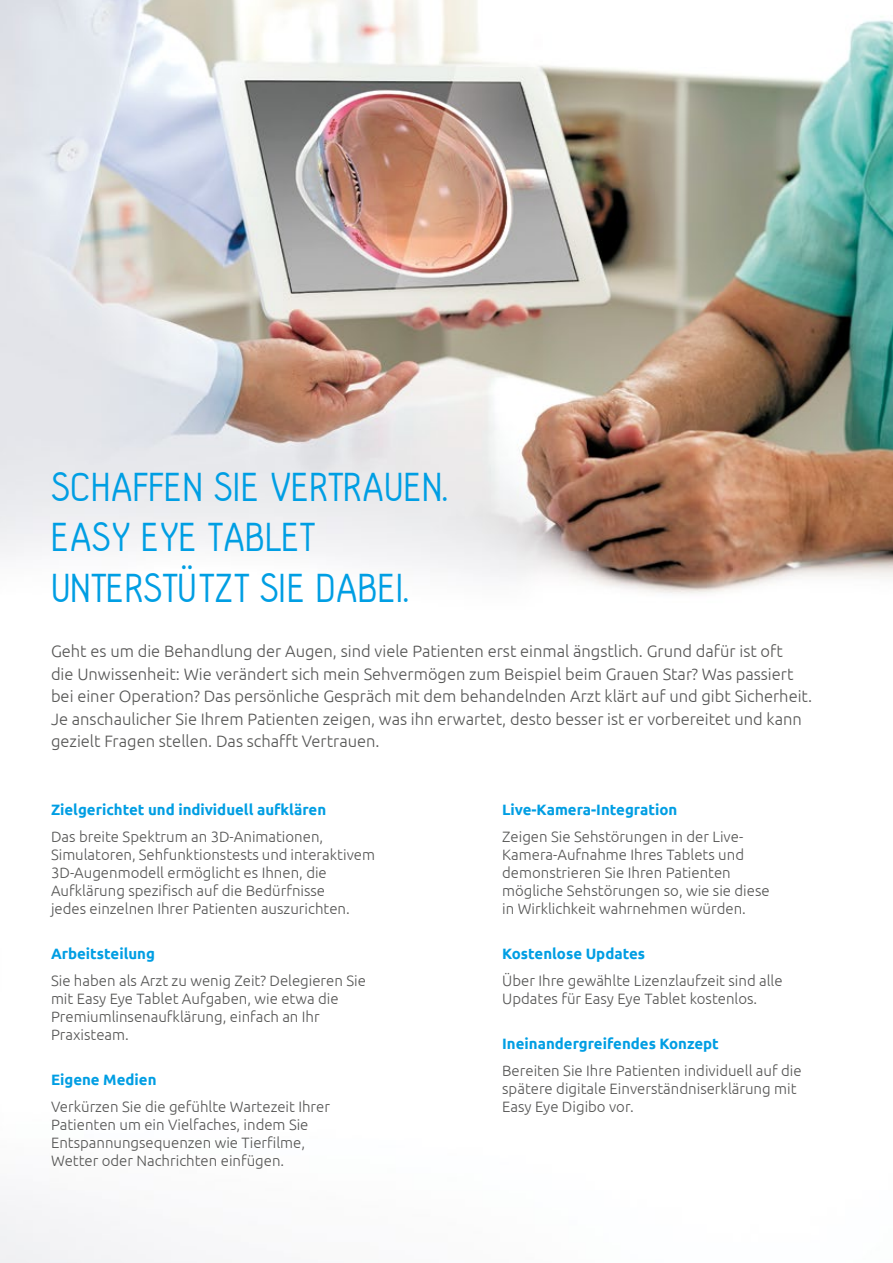
<style>
.page{position:relative;width:893px;height:1263px;background:#fff}
.page>*{position:absolute;margin:0;border:0;box-sizing:border-box;transform-origin:0 0}
.t1{font:42px/50.4px "Hallo Sans";color:#009ee3}
.t2{font:300 16.5px/22.5px "Ubuntu";color:#565655}
.t3{font:300 15px/18px "Ubuntu";color:#565655}
.t4{font:700 15px "Ubuntu";color:#009ee3}
</style>
<div class="page">
<img style="left:0;top:0;width:893px;height:1263px">
<h1 class="t1" style="left:51px;top:463px;width:401px">SCHAFFEN SIE VERTRAUEN.<br>EASY EYE TABLET<br>UNTERSTÜTZT SIE DABEI.</h1>
<p class="t2" style="left:51px;top:640px;width:763px">Geht es um die Behandlung der Augen, sind viele Patienten erst einmal ängstlich. Grund dafür ist oft<br>die Unwissenheit: Wie verändert sich mein Sehvermögen zum Beispiel beim Grauen Star? Was passiert bei einer Operation? Das persönliche Gespräch mit dem behandelnden Arzt klärt auf und gibt Sicherheit.<br>Je anschaulicher Sie Ihrem Patienten zeigen, was ihn erwartet, desto besser ist er vorbereitet und kann gezielt Fragen stellen. Das schafft Vertrauen.</p>
<p class="t4" style="left:51px;top:801px;width:277px">Zielgerichtet und individuell aufklären</p>
<p class="t3" style="left:51px;top:827px;width:326px">Das breite Spektrum an 3D-Animationen, Simulatoren, Sehfunktionstests und interaktivem 3D-Augenmodell ermöglicht es Ihnen, die Aufklärung spezifisch auf die Bedürfnisse<br>jedes einzelnen Ihrer Patienten auszurichten.</p>
<p class="t4" style="left:51px;top:945px;width:106px">Arbeitsteilung</p>
<p class="t3" style="left:51px;top:971px;width:316px">Sie haben als Arzt zu wenig Zeit? Delegieren Sie mit Easy Eye Tablet Aufgaben, wie etwa die Premiumlinsenaufklärung, einfach an Ihr Praxisteam.</p>
<p class="t4" style="left:51px;top:1071px;width:107px">Eigene Medien</p>
<p class="t3" style="left:51px;top:1097px;width:281px">Verkürzen Sie die gefühlte Wartezeit Ihrer Patienten um ein Vielfaches, indem Sie Entspannungsequenzen wie Tierfilme, Wetter oder Nachrichten einfügen.</p>
<p class="t4" style="left:502px;top:801px;width:177px">Live-Kamera-Integration</p>
<p class="t3" style="left:502px;top:827px;width:269px">Zeigen Sie Sehstörungen in der Live-Kamera-Aufnahme Ihres Tablets und demonstrieren Sie Ihren Patienten mögliche Sehstörungen so, wie sie diese in Wirklichkeit wahrnehmen würden.</p>
<p class="t4" style="left:502px;top:945px;width:144px">Kostenlose Updates</p>
<p class="t3" style="left:502px;top:971px;width:282px">Über Ihre gewählte Lizenzlaufzeit sind alle<br>Updates für Easy Eye Tablet kostenlos.</p>
<p class="t4" style="left:502px;top:1035px;width:218px">Ineinandergreifendes Konzept</p>
<p class="t3" style="left:502px;top:1061px;width:301px">Bereiten Sie Ihre Patienten individuell auf die spätere digitale Einverständniserklärung mit<br>Easy Eye Digibo vor.</p>
</div>
